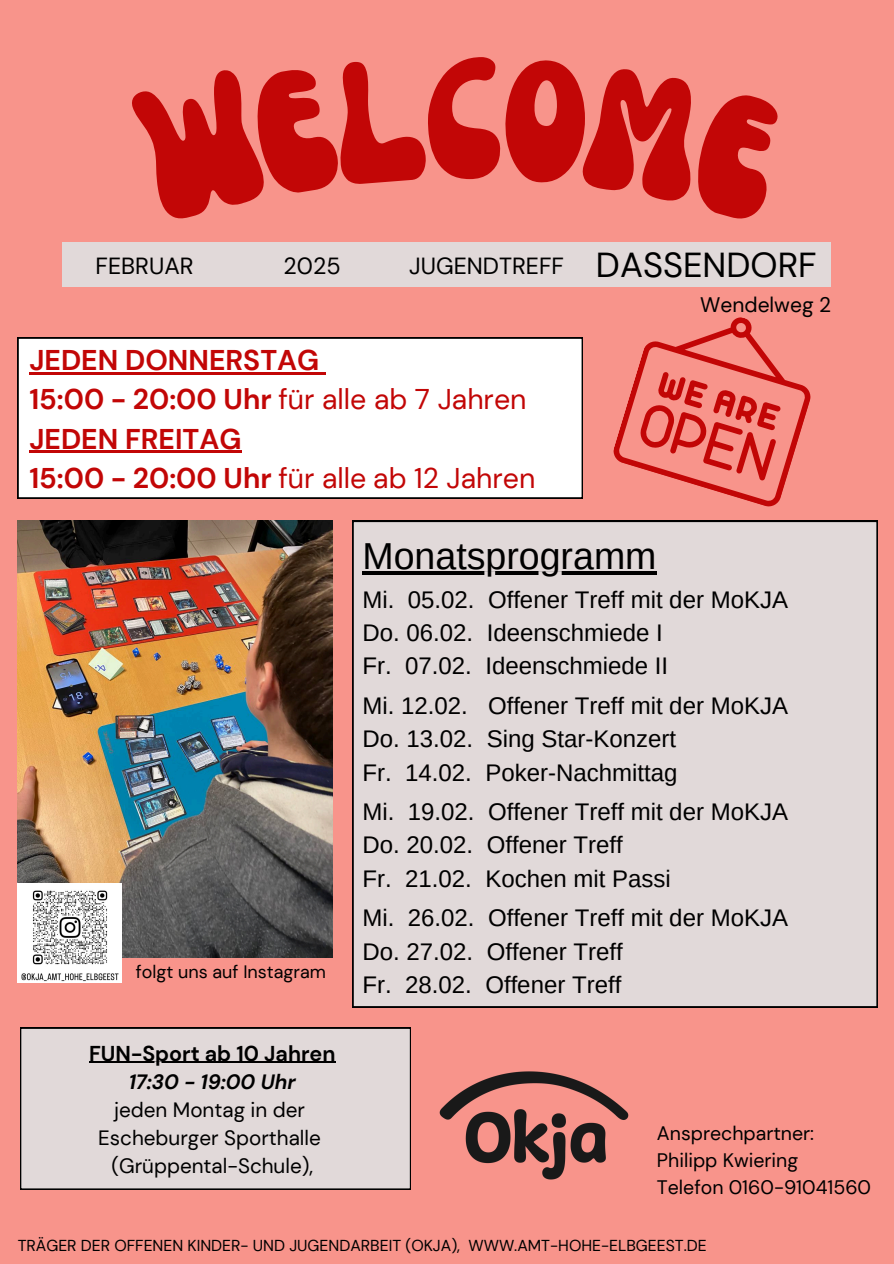
<style>
.page{position:relative;width:894px;height:1264px;background:#fff}
.page>*{position:absolute;margin:0;border:0;box-sizing:border-box;transform-origin:0 0}
.t1{font:175.8px "Nectarine";color:#c20606}
.t2{font:37.5px "Arimo";color:#000}
.t3{font:34.65px "DM Sans";color:#000}
.t4{font:700 28.5px/39.3px "DM Sans";color:#c20606}
.t5{font:24px/33.3px "Arimo";color:#000}
.t6{font:23.25px "DM Sans";color:#000}
.t7{font:700 21.45px "DM Sans";color:#000}
.t8{font:21px "DM Sans";color:#000}
.t9{font:20.7px/28.2px "DM Sans";color:#000;text-align:center}
.t10{font:19.5px/27px "DM Sans";color:#000}
.t11{font:18px "DM Sans";color:#000}
.t12{font:15.75px "DM Sans";color:#000}
.s1{font-weight:400}
.s2{font-weight:700;font-style:italic}
</style>
<div class="page">
<div style="left:0;top:0;width:893px;height:1263px;background:#f8948b"></div>
<div style="left:63px;top:242px;width:768px;height:45px;background:#e1d9d9"></div>
<svg style="left:613px;top:317px;width:198px;height:190px"></svg>
<img style="left:439px;top:1071px;width:190px;height:109px">
<img style="left:18px;top:521px;width:315px;height:436px">
<img style="left:18px;top:883px;width:103px;height:99px">
<div style="left:18px;top:338px;width:564px;height:160px;background:#fff"></div>
<hr style="left:29px;top:372px;width:290px;height:2px;background:#c20606">
<svg style="left:319px;top:372px;width:7px;height:2px"></svg>
<hr style="left:29px;top:451px;width:212px;height:2px;background:#c20606">
<div style="left:20px;top:1027px;width:391px;height:162px;background:#e1d9d9"></div>
<hr style="left:89px;top:1061px;width:246px;height:2px;background:#000">
<div style="left:352px;top:521px;width:525px;height:486px;background:#e1d9d9"></div>
<hr style="left:362px;top:571px;width:294px;height:4px;background:#000">
<h4 class="t1" style="left:426px;top:54px;width:77px">c</h4>
<h6 class="t6" style="left:96px;top:251px;width:99px">FEBRUAR</h6>
<p class="t6" style="left:283px;top:251px;width:59px">2025</p>
<h6 class="t6" style="left:409px;top:251px;width:156px">JUGENDTREFF</h6>
<p class="t3" style="left:595px;top:242px;width:222px">DASSENDORF</p>
<p class="t4" style="left:29px;top:340px;width:507px">JEDEN DONNERSTAG<br>15:00 - 20:00 Uhr <span class="s1">für alle ab 7 Jahren<br></span>JEDEN FREITAG<br>15:00 - 20:00 Uhr <span class="s1">für alle ab 12 Jahren</span></p>
<p class="t8" style="left:700px;top:291px;width:132px">Wendelweg 2</p>
<h3 class="t11" style="left:136px;top:960px;width:191px">folgt uns auf Instagram</h3>
<h5 class="t7" style="left:89px;top:1039px;width:248px">FUN-Sport ab 10 Jahren</h5>
<h5 class="t9" style="left:98px;top:1067px;width:224px"><span class="s2">17:30 - 19:00 Uhr </span>jeden Montag in der<br>Escheburger Sporthalle (Grüppental-Schule),</h5>
<h5 class="t2" style="left:362px;top:535px;width:295px">Monatsprogramm</h5>
<h5 class="t5" style="left:362px;top:582px;width:427px">Mi. 05.02. Offener Treff mit der MoKJA<br>Do. 06.02. Ideenschmiede I<br>Fr. 07.02. Ideenschmiede II</h5>
<h5 class="t5" style="left:362px;top:689px;width:427px">Mi. 12.02. Offener Treff mit der MoKJA<br>Do. 13.02. Sing Star-Konzert<br>Fr. 14.02. Poker-Nachmittag</h5>
<h5 class="t5" style="left:362px;top:795px;width:427px">Mi. 19.02. Offener Treff mit der MoKJA<br>Do. 20.02. Offener Treff<br>Fr. 21.02. Kochen mit Passi</h5>
<p class="t5" style="left:362px;top:901px;width:427px">Mi. 26.02. Offener Treff mit der MoKJA<br>Do. 27.02. Offener Treff<br>Fr. 28.02. Offener Treff</p>
<p class="t10" style="left:656px;top:1119px;width:216px">Ansprechpartner:<br>Philipp Kwiering<br>Telefon 0160-91041560</p>
<p class="t12" style="left:18px;top:1235px;width:690px">TRÄGER DER OFFENEN KINDER- UND JUGENDARBEIT (OKJA), WWW.AMT-HOHE-ELBGEEST.DE</p>
</div>
